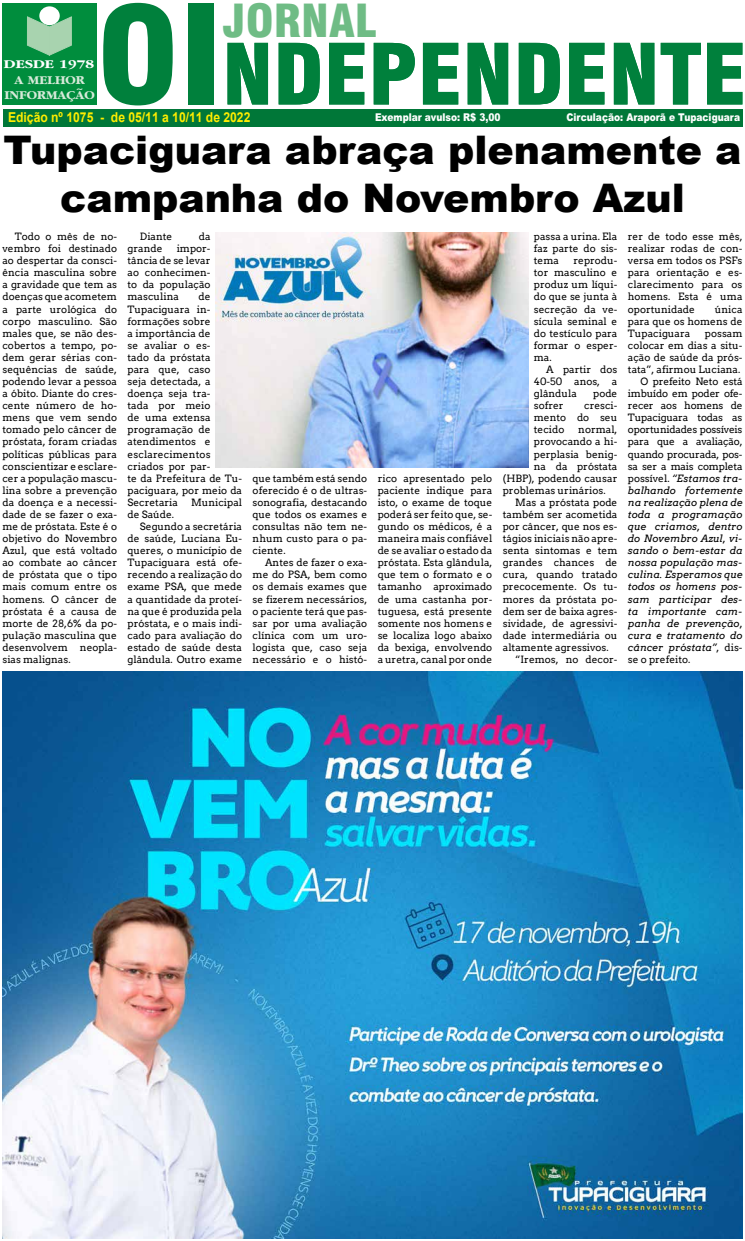
<style>
.page{position:relative;width:745px;height:1241px;background:#fff}
.page>*{position:absolute;margin:0;border:0;box-sizing:border-box;transform-origin:0 0}
.t1{font:900 condensed 130.11px "Swiss 721 BT";color:#00803c;scale:1.06 1}
.t2{font:900 condensed 81.9px "Swiss 721 BT";color:#00803c;scale:1.05 1}
.t3{font:900 condensed 44.36px "Swiss 721 BT";color:#6fbc85;scale:1.06 1}
.t4{font:900 39.38px/47.2px "Arial";color:#000;text-align:center}
.t5{font:700 13.65px "Arial";color:#ffed00;scale:.89 1}
.t6{font:700 12.95px "Garnet Broad";color:#d7ead9;scale:.82 1}
.t7{font:700 12.95px "Garnet Broad";color:#fff;scale:.94 1}
.t8{font:900 10.76px "Arial";color:#fff;scale:.85 1}
.t9{font:10.06px/12.1px "Arvo";color:#000;text-align:justify}
.t10{font:italic 10.06px "Arvo";color:#000}
.t11{font:10.06px "Arvo";letter-spacing:-.02em;color:#000}
.s1{font-size:134.92px}
.s2{font-style:normal}
</style>
<div class="page">
<div style="left:3px;top:109px;width:739px;height:17px;background:#007738"></div>
<div style="left:2px;top:3px;width:95px;height:101px;background:#008d3d"></div>
<svg style="left:27px;top:16px;width:45px;height:40px"></svg>
<div style="left:39px;top:6px;width:21px;height:19px;background:#fff;border-radius:50%"></div>
<img style="left:215px;top:232px;width:313px;height:235px">
<img style="left:2px;top:671px;width:740px;height:567px">
<h1 class="t1" style="left:97px;top:-22px;width:79px">O</h1>
<h2 class="t2" style="left:180px;top:26px;width:541px"><span class="s1">I</span>NDEPENDENTE</h2>
<p class="t8" style="left:375px;top:110px;width:149px">Exemplar avulso: R$ 3,00</p>
<p class="t8" style="left:566px;top:110px;width:206px">Circulação: Araporã e Tupaciguara</p>
<h3 class="t3" style="left:223px;top:-6px;width:146px">JORNAL</h3>
<p class="t7" style="left:4px;top:56px;width:97px">DESDE 1978</p>
<p class="t6" style="left:4px;top:87px;width:112px">INFORMAÇÃO</p>
<h3 class="t5" style="left:8px;top:108px;width:273px">Edição nº 1075 - de 05/11 a 10/11 de 2022</h3>
<p class="t6" style="left:14px;top:72px;width:87px">A MELHOR</p>
<h3 class="t4" style="left:3px;top:127px;width:739px">Tupaciguara abraça plenamente a campanha do Novembro Azul</h3>
<p class="t9" style="left:140px;top:230px;width:34px">Diante</p>
<p class="t9" style="left:199px;top:230px;width:13px">da</p>
<p class="t9" style="left:127px;top:242px;width:36px">grande</p>
<p class="t9" style="left:533px;top:230px;width:85px">passa a urina. Ela faz parte do sis&shy;tema</p>
<p class="t9" style="left:2px;top:230px;width:116px;text-indent:12px">Todo o mês de no&shy;vembro foi destinado ao despertar da consci&shy;ência masculina sobre a gravidade que tem as doenças que acometem a parte urológica do corpo masculino. São males que, se não des&shy;cobertos a tempo, po&shy;dem gerar sérias con&shy;sequências de saúde, podendo levar a pessoa a óbito. Diante do cres&shy;cente número de ho&shy;mens que vem sendo tomado pelo câncer de próstata, foram criadas políticas públicas para conscientizar e esclare&shy;cer a população mascu&shy;lina sobre a prevenção da doença e a necessi&shy;dade de se fazer o exa&shy;me de próstata. Este é o objetivo do Novembro Azul, que está voltado ao combate ao câncer de próstata que o tipo mais comum entre os homens. O câncer de próstata é a causa de morte de 28,6% da po&shy;pulação masculina que desenvolvem neopla&shy;sias malignas.</p>
<p class="t9" style="left:627px;top:230px;width:116px">rer de todo esse mês, realizar rodas de con&shy;versa em todos os PSFs para orientação e es&shy;clarecimento para os homens. Esta é uma oportunidade</p>
<p class="t9" style="left:127px;top:242px;width:84px;text-indent:49px">impor&shy;tância de se levar ao conhecimen&shy;to da população masculina</p>
<p class="t9" style="left:533px;top:254px;width:85px;text-indent:40px">reprodu&shy;tor masculino e produz um líqui&shy;do que se junta à secreção da ve&shy;sícula seminal e do testículo para formar o esper&shy;ma.</p>
<p class="t9" style="left:533px;top:363px;width:85px;text-indent:12px">A partir dos 40-50 anos, a glândula</p>
<p class="t9" style="left:127px;top:291px;width:116px;text-align:left;text-indent:71px">de<br>Tupaciguara in&shy;formações sobre<br>a importância de<br>se avaliar o es-<br>tado da próstata<br>para que, caso<br>seja detectada, a doença seja tra-<br>tada por meio<br>de uma extensa programação de atendimentos e esclarecimentos criados por par-<br>te da Prefeitura de Tu&shy;paciguara, por meio da<br>Secretaria</p>
<p class="t9" style="left:627px;top:303px;width:116px;text-indent:87px">única para que os homens de Tupaciguara</p>
<p class="t9" style="left:704px;top:327px;width:39px">possam</p>
<p class="t9" style="left:627px;top:339px;width:116px">colocar em dias a situ-</p>
<p class="t9" style="left:627px;top:351px;width:116px">ação de saúde da prós-</p>
<p class="t9" style="left:627px;top:363px;width:114px">tata”, afirmou Luciana.</p>
<p class="t11" style="left:640px;top:375px;width:104px">O prefeito Neto está</p>
<p class="t11" style="left:627px;top:387px;width:116px">imbuído em poder ofe-</p>
<p class="t11" style="left:627px;top:399px;width:116px">recer aos homens de</p>
<p class="t11" style="left:627px;top:411px;width:116px">Tupaciguara todas as</p>
<p class="t11" style="left:627px;top:423px;width:116px">oportunidades possíveis</p>
<p class="t11" style="left:627px;top:436px;width:116px">para que a avaliação,</p>
<p class="t11" style="left:627px;top:448px;width:116px">quando procurada, pos-</p>
<p class="t11" style="left:627px;top:460px;width:116px">sa ser a mais completa</p>
<p class="t10" style="left:627px;top:471px;width:116px"><span class="s2">possível.</span> “Estamos tra-</p>
<p class="t10" style="left:627px;top:483px;width:116px">balhando fortemente</p>
<p class="t10" style="left:627px;top:495px;width:116px">na realização plena de</p>
<p class="t10" style="left:627px;top:507px;width:116px">toda a programação</p>
<p class="t10" style="left:627px;top:519px;width:116px">que criamos, dentro</p>
<p class="t10" style="left:627px;top:532px;width:116px">do Novembro Azul, vi-</p>
<p class="t10" style="left:627px;top:544px;width:116px">sando o bem-estar da</p>
<p class="t10" style="left:627px;top:556px;width:116px">nossa população mas-</p>
<p class="t10" style="left:627px;top:568px;width:116px">culina. Esperamos que</p>
<p class="t10" style="left:627px;top:580px;width:116px">todos os homens pos-</p>
<p class="t10" style="left:627px;top:592px;width:116px">sam participar des-</p>
<p class="t10" style="left:627px;top:604px;width:116px">ta importante cam-</p>
<p class="t10" style="left:627px;top:616px;width:116px">panha de prevenção,</p>
<p class="t10" style="left:627px;top:628px;width:116px">cura e tratamento do</p>
<p class="t10" style="left:627px;top:640px;width:116px">câncer próstata”<span class="s2">, dis-</span></p>
<p class="t9" style="left:627px;top:653px;width:64px">se o prefeito.</p>
<p class="t9" style="left:593px;top:387px;width:26px">pode</p>
<p class="t9" style="left:533px;top:399px;width:31px">sofrer</p>
<p class="t9" style="left:533px;top:399px;width:85px;text-indent:50px">cresci&shy;mento do seu tecido</p>
<p class="t9" style="left:578px;top:423px;width:41px">normal,</p>
<p class="t9" style="left:533px;top:436px;width:85px">provocando a hi-</p>
<p class="t9" style="left:533px;top:448px;width:85px">perplasia benig-</p>
<p class="t9" style="left:533px;top:460px;width:85px">na da próstata</p>
<p class="t9" style="left:502px;top:472px;width:116px">(HBP), podendo causar</p>
<p class="t9" style="left:502px;top:484px;width:104px">problemas urinários.</p>
<p class="t9" style="left:515px;top:496px;width:104px">Mas a próstata pode</p>
<p class="t9" style="left:502px;top:508px;width:116px">também ser acometida</p>
<p class="t9" style="left:502px;top:520px;width:116px">por câncer, que nos es-</p>
<p class="t9" style="left:502px;top:532px;width:116px">tágios iniciais não apre-</p>
<p class="t9" style="left:502px;top:544px;width:116px">senta sintomas e tem</p>
<p class="t9" style="left:502px;top:556px;width:116px">grandes chances de</p>
<p class="t9" style="left:502px;top:568px;width:116px">cura, quando tratado</p>
<p class="t9" style="left:502px;top:580px;width:116px">precocemente. Os tu-</p>
<p class="t9" style="left:502px;top:593px;width:116px">mores da próstata po-</p>
<p class="t9" style="left:502px;top:605px;width:116px">dem ser de baixa agres-</p>
<p class="t9" style="left:502px;top:617px;width:116px">sividade, de agressivi-</p>
<p class="t9" style="left:502px;top:629px;width:116px">dade intermediária ou</p>
<p class="t9" style="left:502px;top:641px;width:107px">altamente agressivos.</p>
<p class="t9" style="left:515px;top:653px;width:104px">“Iremos, no decor-</p>
<p class="t9" style="left:252px;top:472px;width:116px">que também está sendo oferecido é o de ultras&shy;sonografia, destacando que todos os exames e consultas não tem ne&shy;nhum custo para o pa&shy;ciente.</p>
<p class="t9" style="left:252px;top:556px;width:116px;text-indent:12px">Antes de fazer o exa&shy;me do PSA, bem como os demais exames que se fizerem necessários, o paciente terá que pas&shy;sar por uma avaliação clínica com um uro&shy;logista que, caso seja necessário e o histó-</p>
<p class="t9" style="left:377px;top:472px;width:116px">rico apresentado pelo paciente indique para isto, o exame de toque poderá ser feito que, se&shy;gundo os médicos, é a maneira mais confiável de se avaliar o estado da próstata. Esta glândula, que tem o formato e o tamanho aproximado de uma castanha por&shy;tuguesa, está presente somente nos homens e se localiza logo abaixo da bexiga, envolvendo a uretra, canal por onde</p>
<p class="t9" style="left:191px;top:496px;width:52px">Municipal</p>
<p class="t9" style="left:127px;top:508px;width:48px">de Saúde.</p>
<p class="t9" style="left:140px;top:520px;width:104px">Segundo a secretária</p>
<p class="t9" style="left:127px;top:532px;width:116px">de saúde, Luciana Eu-</p>
<p class="t9" style="left:127px;top:544px;width:116px">queres, o município de</p>
<p class="t9" style="left:127px;top:556px;width:116px">Tupaciguara está ofe-</p>
<p class="t9" style="left:127px;top:568px;width:116px">recendo a realização do</p>
<p class="t9" style="left:127px;top:580px;width:116px">exame PSA, que mede</p>
<p class="t9" style="left:127px;top:593px;width:116px">a quantidade da proteí-</p>
<p class="t9" style="left:127px;top:605px;width:116px">na que é produzida pela</p>
<p class="t9" style="left:127px;top:617px;width:116px">próstata, e o mais indi-</p>
<p class="t9" style="left:127px;top:629px;width:116px">cado para avaliação do</p>
<p class="t9" style="left:127px;top:641px;width:116px">estado de saúde desta</p>
<p class="t9" style="left:127px;top:653px;width:116px">glândula. Outro exame</p>
</div>
